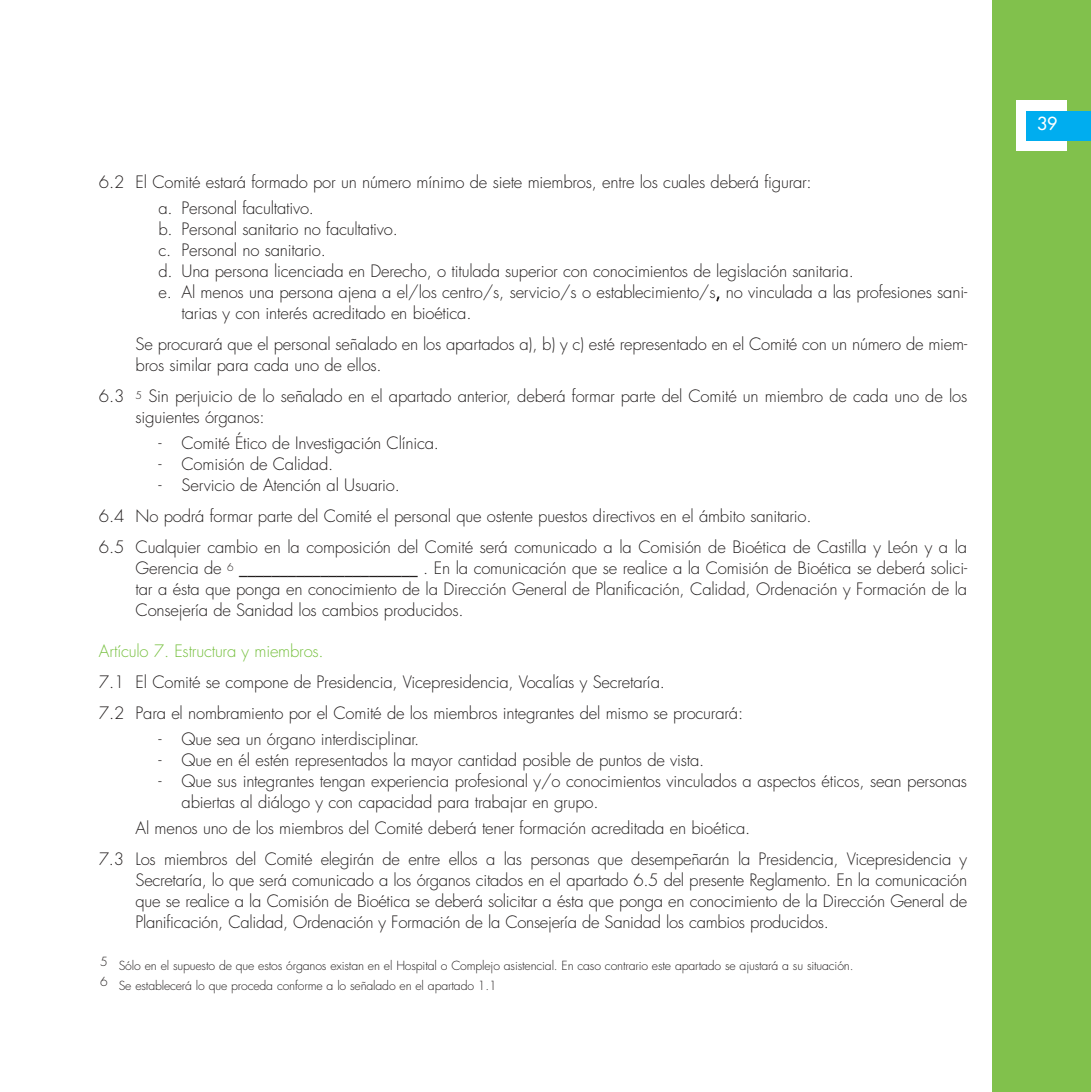
<style>
.page{position:relative;width:1091px;height:1092px;background:#fff}
.page>*{position:absolute;margin:0;border:0;box-sizing:border-box;transform-origin:0 0}
.t1{font:17.5px "Futura";color:#fff}
.t2{font:300 16.62px/21px "Futura";letter-spacing:-.015em;color:#231f1f}
.t3{font:300 16.62px "Futura";letter-spacing:-.015em;color:#79c142}
.t4{font:300 12.25px/20.1px "Futura";letter-spacing:-.015em;color:#231f1f}
</style>
<div class="page">
<div style="left:992px;top:0;width:99px;height:1091px;background:#81c14c"></div>
<div style="left:1016px;top:100px;width:51px;height:51px;background:#fff"></div>
<div style="left:1027px;top:111px;width:64px;height:29px;background:#00adef"></div>
<p class="t2" style="left:158px;top:171px;width:655px;line-height:25.9px;text-indent:-60px">6.2 El Comité estará formado por un número mínimo de siete miembros, entre los cuales deberá figurar: a. Personal facultativo.</p>
<p class="t2" style="left:158px;top:220px;width:241px">b. Personal sanitario no facultativo.</p>
<p class="t2" style="left:158px;top:241px;width:169px">c. Personal no sanitario.</p>
<p class="t2" style="left:158px;top:262px;width:697px">d. Una persona licenciada en Derecho, o titulada superior con conocimientos de legislación sanitaria.</p>
<p class="t2" style="left:158px;top:283px;width:810px">e. Al menos una persona ajena a el/los centro/s, servicio/s o establecimiento/s, no vinculada a las profesiones sani-</p>
<p class="t2" style="left:182px;top:304px;width:291px">tarias y con interés acreditado en bioética.</p>
<p class="t2" style="left:136px;top:335px;width:833px">Se procurará que el personal señalado en los apartados a), b) y c) esté representado en el Comité con un número de miem&shy;bros similar para cada uno de ellos.</p>
<p class="t2" style="left:136px;top:387px;width:833px;text-indent:-37px">6.3 <sup>5</sup> Sin perjuicio de lo señalado en el apartado anterior, deberá formar parte del Comité un miembro de cada uno de los siguientes órganos:</p>
<p class="t2" style="left:158px;top:434px;width:282px">- Comité Ético de Investigación Clínica.</p>
<p class="t2" style="left:158px;top:455px;width:176px">- Comisión de Calidad.</p>
<p class="t2" style="left:99px;top:471px;width:870px;line-height:31px;text-indent:60px">- Servicio de Atención al Usuario.<br>6.4 No podrá formar parte del Comité el personal que ostente puestos directivos en el ámbito sanitario.<br>6.5 Cualquier cambio en la composición del Comité será comunicado a la Comisión de Bioética de Castilla y León y a la</p>
<p class="t2" style="left:136px;top:559px;width:833px;text-align:justify">Gerencia de <sup>6</sup> ______________________ . En la comunicación que se realice a la Comisión de Bioética se deberá solici&shy;tar a ésta que ponga en conocimiento de la Dirección General de Planificación, Calidad, Ordenación y Formación de la Consejería de Sanidad los cambios producidos.</p>
<p class="t3" style="left:99px;top:643px;width:226px">Artículo 7. Estructura y miembros.</p>
<p class="t2" style="left:99px;top:668px;width:646px;line-height:31px">7.1 El Comité se compone de Presidencia, Vicepresidencia, Vocalías y Secretaría.<br>7.2 Para el nombramiento por el Comité de los miembros integrantes del mismo se procurará:</p>
<p class="t2" style="left:158px;top:729px;width:262px">- Que sea un órgano interdisciplinar.</p>
<p class="t2" style="left:158px;top:750px;width:547px">- Que en él estén representados la mayor cantidad posible de puntos de vista.</p>
<p class="t2" style="left:182px;top:771px;width:787px;text-indent:-23px">- Que sus integrantes tengan experiencia profesional y/o conocimientos vinculados a aspectos éticos, sean personas abiertas al diálogo y con capacidad para trabajar en grupo.</p>
<p class="t2" style="left:99px;top:813px;width:870px;line-height:31px;text-indent:37px">Al menos uno de los miembros del Comité deberá tener formación acreditada en bioética.<br>7.3 Los miembros del Comité elegirán de entre ellos a las personas que desempeñarán la Presidencia, Vicepresidencia y</p>
<p class="t2" style="left:136px;top:870px;width:833px;text-align:justify">Secretaría, lo que será comunicado a los órganos citados en el apartado 6.5 del presente Reglamento. En la comunicación que se realice a la Comisión de Bioética se deberá solicitar a ésta que ponga en conocimiento de la Dirección General de Planificación, Calidad, Ordenación y Formación de la Consejería de Sanidad los cambios producidos.</p>
<p class="t4" style="left:100px;top:956px;width:755px">5 Sólo en el supuesto de que estos órganos existan en el Hospital o Complejo asistencial. En caso contrario este apartado se ajustará a su situación.<br>6 Se establecerá lo que proceda conforme a lo señalado en el apartado 1.1</p>
<p class="t1" style="left:1037px;top:115px;width:22px">39</p>
</div>
